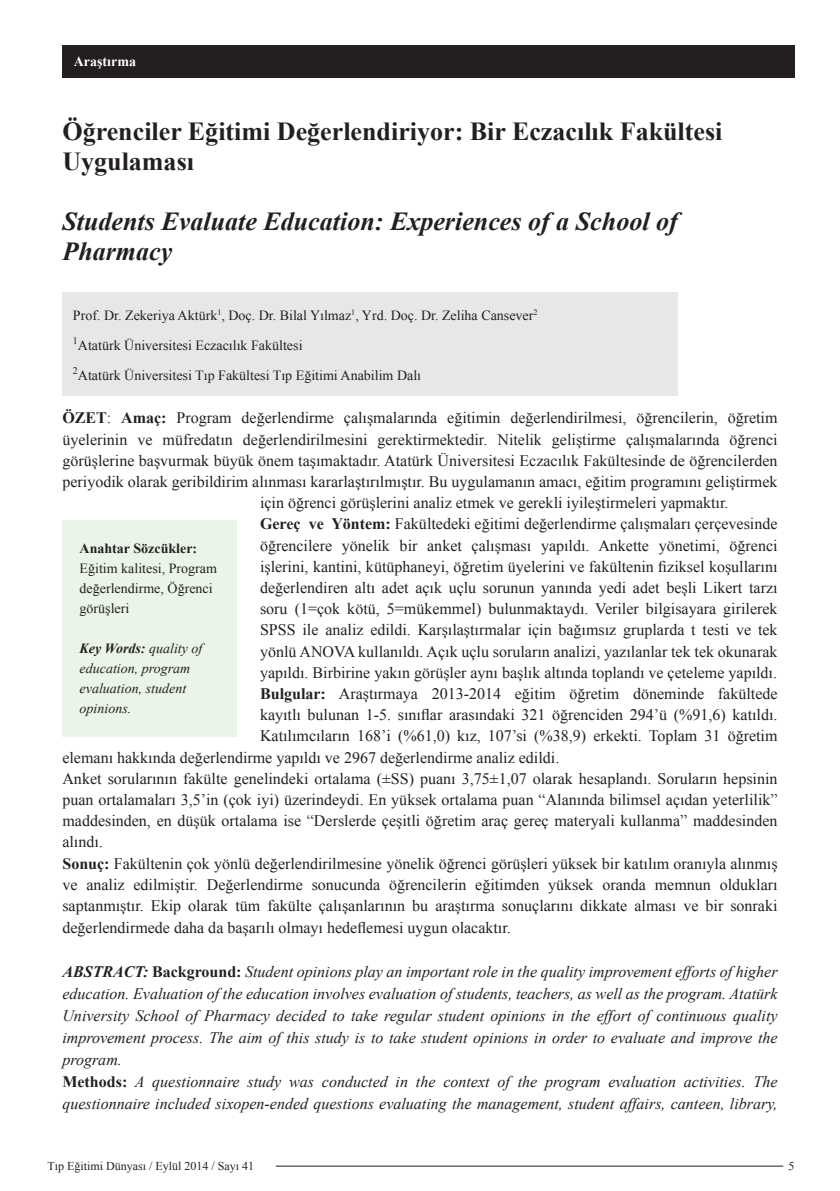
<style>
.page{position:relative;width:840px;height:1191px;background:#fff}
.page>*{position:absolute;margin:0;border:0;box-sizing:border-box;transform-origin:0 0}
.BÜYÜK_BAŞLIK{font:700 26px/30px "Times New Roman";color:#231f20}
.BÜYÜK_BAŞLIK-2{font:italic 700 26px/30px "Times New Roman";color:#231f20}
.ic_yazilar{font:16px/21.2px "Times New Roman";color:#231f20;text-align:justify}
.ic_yazilar-2{font:italic 16px/22px "Times New Roman";color:#231f20;text-align:justify}
.öğretim_üyeleri{font:14px/20px "Times New Roman";color:#231f20}
.öğretim_üyeleri-2{font:italic 14px/20px "Times New Roman";color:#231f20}
.öğretim_üyeleri-3{font:700 14px "Times New Roman";color:#231f20}
.öğretim_üyeleri-4{font:700 14px "Times New Roman";color:#fff}
.öğretim_üyeleri-5{font:12px "Times New Roman";color:#231f20}
.s1{font-weight:700}
.s2{font-weight:700;font-style:normal}
</style>
<div class="page">
<div style="left:62px;top:293px;width:615px;height:103px;background:#e6e7e9"></div>
<div style="left:62px;top:45px;width:732px;height:32px;background:#231f20"></div>
<div style="left:62px;top:521px;width:175px;height:216px;background:#eaf4e7"></div>
<hr style="left:276px;top:1165px;width:506px;height:1px;background:#231f20">
<p class="öğretim_üyeleri-4" style="left:74px;top:52px;width:64px">Araştırma</p>
<p class="BÜYÜK_BAŞLIK" style="left:62px;top:116px;width:661px">Öğrenciler Eğitimi Değerlendiriyor: Bir Eczacılık Fakültesi<br>Uygulaması</p>
<p class="BÜYÜK_BAŞLIK-2" style="left:62px;top:206px;width:616px">Students Evaluate Education: Experiences of a School of<br>Pharmacy</p>
<p class="öğretim_üyeleri" style="left:73px;top:305px;width:466px">Prof. Dr. Zekeriya Aktürk<sup>1</sup>, Doç. Dr. Bilal Yılmaz<sup>1</sup>, Yrd. Doç. Dr. Zeliha Cansever<sup>2</sup></p>
<p class="öğretim_üyeleri" style="left:73px;top:335px;width:231px"><sup>1</sup>Atatürk Üniversitesi Eczacılık Fakültesi</p>
<p class="öğretim_üyeleri" style="left:73px;top:365px;width:349px"><sup>2</sup>Atatürk Üniversitesi Tıp Fakültesi Tıp Eğitimi Anabilim Dalı</p>
<p class="ic_yazilar" style="left:62px;top:407px;width:716px"><span class="s1">ÖZET</span>: <span class="s1">Amaç:</span> Program değerlendirme çalışmalarında eğitimin değerlendirilmesi, öğrencilerin, öğretim</p>
<p class="ic_yazilar" style="left:62px;top:428px;width:716px">üyelerinin ve müfredatın değerlendirilmesini gerektirmektedir. Nitelik geliştirme çalışmalarında öğrenci</p>
<p class="ic_yazilar" style="left:62px;top:449px;width:716px">görüşlerine başvurmak büyük önem taşımaktadır. Atatürk Üniversitesi Eczacılık Fakültesinde de öğrencilerden</p>
<p class="ic_yazilar" style="left:62px;top:471px;width:716px">periyodik olarak geribildirim alınması kararlaştırılmıştır. Bu uygulamanın amacı, eğitim programını geliştirmek</p>
<p class="ic_yazilar" style="left:260px;top:492px;width:469px">için öğrenci görüşlerini analiz etmek ve gerekli iyileştirmeleri yapmaktır.</p>
<p class="ic_yazilar" style="left:260px;top:513px;width:518px"><span class="s1">Gereç ve Yöntem:</span> Fakültedeki eğitimi değerlendirme çalışmaları çerçevesinde öğrencilere yönelik bir anket çalışması yapıldı. Ankette yönetimi, öğrenci işlerini, kantini, kütüphaneyi, öğretim üyelerini ve fakültenin fiziksel koşullarını değerlendiren altı adet açık uçlu sorunun yanında yedi adet beşli Likert tarzı soru (1=çok kötü, 5=mükemmel) bulunmaktaydı. Veriler bilgisayara girilerek SPSS ile analiz edildi. Karşılaştırmalar için bağımsız gruplarda t testi ve tek yönlü ANOVA kullanıldı. Açık uçlu soruların analizi, yazılanlar tek tek okunarak yapıldı. Birbirine yakın görüşler aynı başlık altında toplandı ve çeteleme yapıldı.</p>
<p class="ic_yazilar" style="left:260px;top:683px;width:518px"><span class="s1">Bulgular:</span> Araştırmaya 2013-2014 eğitim öğretim döneminde fakültede</p>
<p class="ic_yazilar" style="left:260px;top:704px;width:518px">kayıtlı bulunan 1-5. sınıflar arasındaki 321 öğrenciden 294’ü (%91,6) katıldı.</p>
<p class="ic_yazilar" style="left:260px;top:725px;width:518px">Katılımcıların 168’i (%61,0) kız, 107’si (%38,9) erkekti. Toplam 31 öğretim</p>
<p class="ic_yazilar" style="left:62px;top:746px;width:498px">elemanı hakkında değerlendirme yapıldı ve 2967 değerlendirme analiz edildi.</p>
<p class="ic_yazilar" style="left:62px;top:767px;width:716px">Anket sorularının fakülte genelindeki ortalama (±SS) puanı 3,75±1,07 olarak hesaplandı. Soruların hepsinin puan ortalamaları 3,5’in (çok iyi) üzerindeydi. En yüksek ortalama puan “Alanında bilimsel açıdan yeterlilik” maddesinden, en düşük ortalama ise “Derslerde çeşitli öğretim araç gereç materyali kullanma” maddesinden alındı.</p>
<p class="ic_yazilar" style="left:62px;top:852px;width:716px"><span class="s1">Sonuç:</span> Fakültenin çok yönlü değerlendirilmesine yönelik öğrenci görüşleri yüksek bir katılım oranıyla alınmış ve analiz edilmiştir. Değerlendirme sonucunda öğrencilerin eğitimden yüksek oranda memnun oldukları saptanmıştır. Ekip olarak tüm fakülte çalışanlarının bu araştırma sonuçlarını dikkate alması ve bir sonraki değerlendirmede daha da başarılı olmayı hedeflemesi uygun olacaktır.</p>
<p class="ic_yazilar-2" style="left:62px;top:960px;width:716px"><span class="s1">ABSTRACT:</span> <span class="s2">Background:</span> Student opinions play an important role in the quality improvement efforts of higher education. Evaluation of the education involves evaluation of students, teachers, as well as the program. Atatürk University School of Pharmacy decided to take regular student opinions in the effort of continuous quality improvement process. The aim of this study is to take student opinions in order to evaluate and improve the program.</p>
<p class="ic_yazilar-2" style="left:62px;top:1070px;width:716px"><span class="s2">Methods:</span> A questionnaire study was conducted in the context of the program evaluation activities. The questionnaire included sixopen-ended questions evaluating the management, student affairs, canteen, library,</p>
<p class="öğretim_üyeleri-3" style="left:80px;top:538px;width:119px">Anahtar Sözcükler:</p>
<p class="öğretim_üyeleri" style="left:80px;top:558px;width:139px">Eğitim kalitesi, Program değerlendirme, Öğrenci görüşleri</p>
<p class="öğretim_üyeleri-2" style="left:80px;top:638px;width:124px"><span class="s1">Key Words:</span> quality of education, program evaluation, student opinions.</p>
<p class="öğretim_üyeleri-5" style="left:47px;top:1157px;width:208px">Tıp Eğitimi Dünyası / Eylül 2014 / Sayı 41</p>
<p class="öğretim_üyeleri-5" style="left:788px;top:1157px;width:7px">5</p>
</div>
